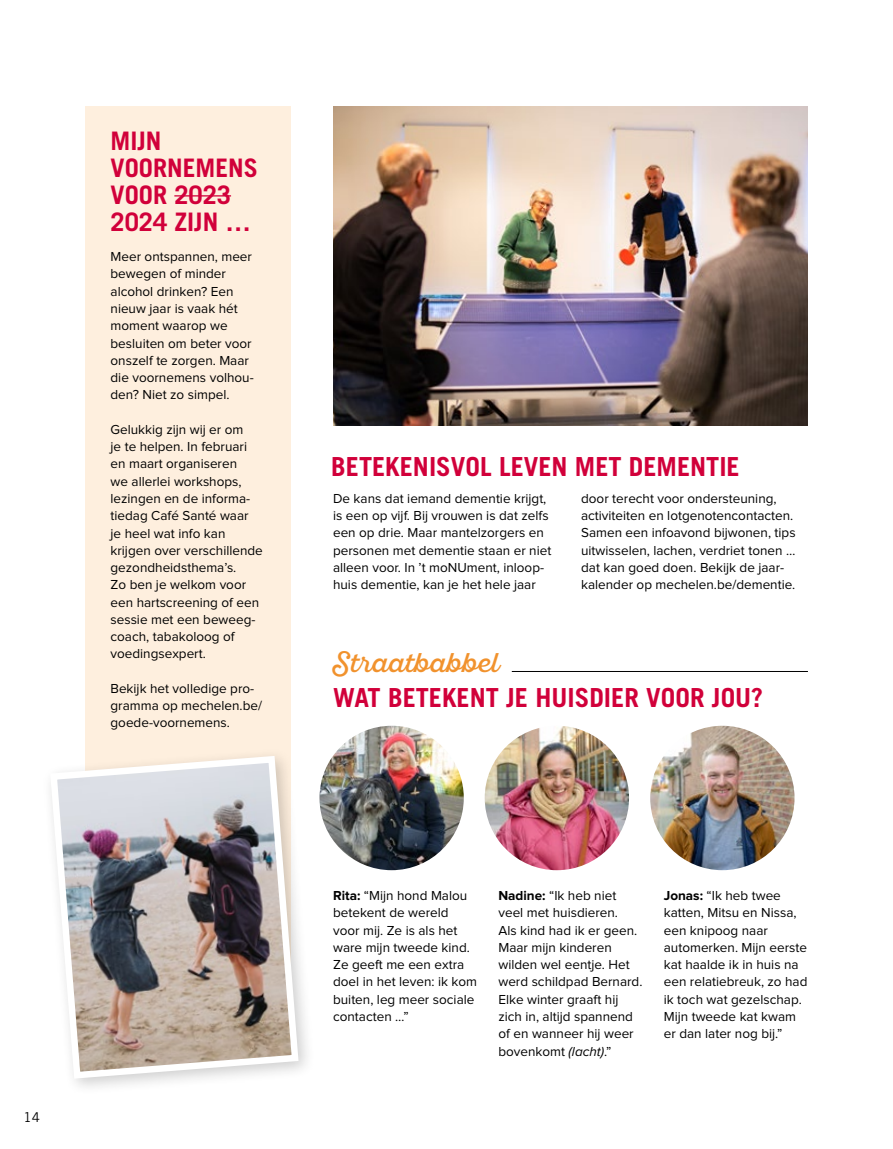
<style>
.page{position:relative;width:893px;height:1149px;background:#fff}
.page>*{position:absolute;margin:0;border:0;box-sizing:border-box;transform-origin:0 0}
.t1{font:27px "Sant Elia Script";color:#f1922d}
.t2{font:700 26.25px "Trade Gothic LT Std";color:#d1003a}
.t3{font:700 25.5px/27px "Trade Gothic LT Std";color:#d1003a}
.t4{font:13.5px/17.2px "Proxima Nova";color:#000}
.t5{font:13.5px "Trade Gothic LT Std";color:#000}
.s1{font-weight:700}
.s2{font-style:italic}
</style>
<div class="page">
<hr style="left:892px;top:0;width:1px;height:1148px;background:#ececec">
<img style="left:333px;top:106px;width:474px;height:319px">
<img style="left:650px;top:725px;width:144px;height:144px;border-radius:72px">
<img style="left:485px;top:725px;width:144px;height:144px;border-radius:72px">
<img style="left:319px;top:725px;width:145px;height:144px;border-radius:72px">
<hr style="left:512px;top:671px;width:296px;height:1px;background:#000">
<div style="left:85px;top:106px;width:205px;height:949px;background:#feefde"></div>
<hr style="left:174px;top:195px;width:57px;height:1px;background:#d1003a">
<div style="left:41px;top:746px;width:275px;height:349px;background:#000;opacity:.2"></div>
<img style="left:47px;top:752px;width:255px;height:329px">
<h3 class="t3" style="left:111px;top:127px;width:149px">MIJN<br>VOORNEMENS<br>VOOR 2023<br>2024 ZIJN …</h3>
<p class="t4" style="left:111px;top:248px;width:145px">Meer ontspannen, meer bewegen of minder alcohol drinken? Een nieuw jaar is vaak hét moment waarop we besluiten om beter voor onszelf te zorgen. Maar die voornemens volhou&shy;den? Niet zo simpel.</p>
<p class="t4" style="left:111px;top:421px;width:154px">Gelukkig zijn wij er om<br>je te helpen. In februari en maart organiseren<br>we allerlei workshops, lezingen en de informa&shy;tiedag Café Santé waar<br>je heel wat info kan krijgen over verschillende gezondheidsthema’s.<br>Zo ben je welkom voor een hartscreening of een sessie met een beweeg&shy;coach, tabakoloog of voedingsexpert.</p>
<p class="t4" style="left:111px;top:680px;width:153px">Bekijk het volledige pro&shy;gramma op mechelen.be/ goede-voornemens.</p>
<p class="t5" style="left:24px;top:1108px;width:18px">14</p>
<h2 class="t2" style="left:331px;top:451px;width:410px">BETEKENISVOL LEVEN MET DEMENTIE</h2>
<p class="t4" style="left:333px;top:490px;width:220px">De kans dat iemand dementie krijgt, is een op vijf. Bij vrouwen is dat zelfs een op drie. Maar mantelzorgers en personen met dementie staan er niet alleen voor. In ’t moNUment, inloop&shy;huis dementie, kan je het hele jaar</p>
<p class="t4" style="left:581px;top:490px;width:216px">door terecht voor ondersteuning, activiteiten en lotgenotencontacten.<br>Samen een infoavond bijwonen, tips uitwisselen, lachen, verdriet tonen … dat kan goed doen. Bekijk de jaar&shy;kalender op mechelen.be/dementie.</p>
<h1 class="t1" style="left:333px;top:646px;width:167px">Straatbabbel</h1>
<h2 class="t2" style="left:333px;top:681px;width:431px">WAT BETEKENT JE HUISDIER VOOR JOU?</h2>
<p class="t4" style="left:333px;top:887px;width:145px"><span class="s1">Rita:</span> “Mijn hond Malou betekent de wereld voor mij. Ze is als het ware mijn tweede kind.<br>Ze geeft me een extra doel in het leven: ik kom buiten, leg meer sociale contacten …”</p>
<p class="t4" style="left:498px;top:887px;width:146px"><span class="s1">Nadine:</span> “Ik heb niet veel met huisdieren.<br>Als kind had ik er geen.<br>Maar mijn kinderen wilden wel eentje. Het werd schildpad Bernard.<br>Elke winter graaft hij zich in, altijd spannend of en wanneer hij weer bovenkomt <span class="s2">(lacht)</span>.”</p>
<p class="t4" style="left:664px;top:887px;width:145px"><span class="s1">Jonas:</span> “Ik heb twee katten, Mitsu en Nissa, een knipoog naar automerken. Mijn eerste kat haalde ik in huis na een relatiebreuk, zo had ik toch wat gezelschap.<br>Mijn tweede kat kwam er dan later nog bij.”</p>
</div>
